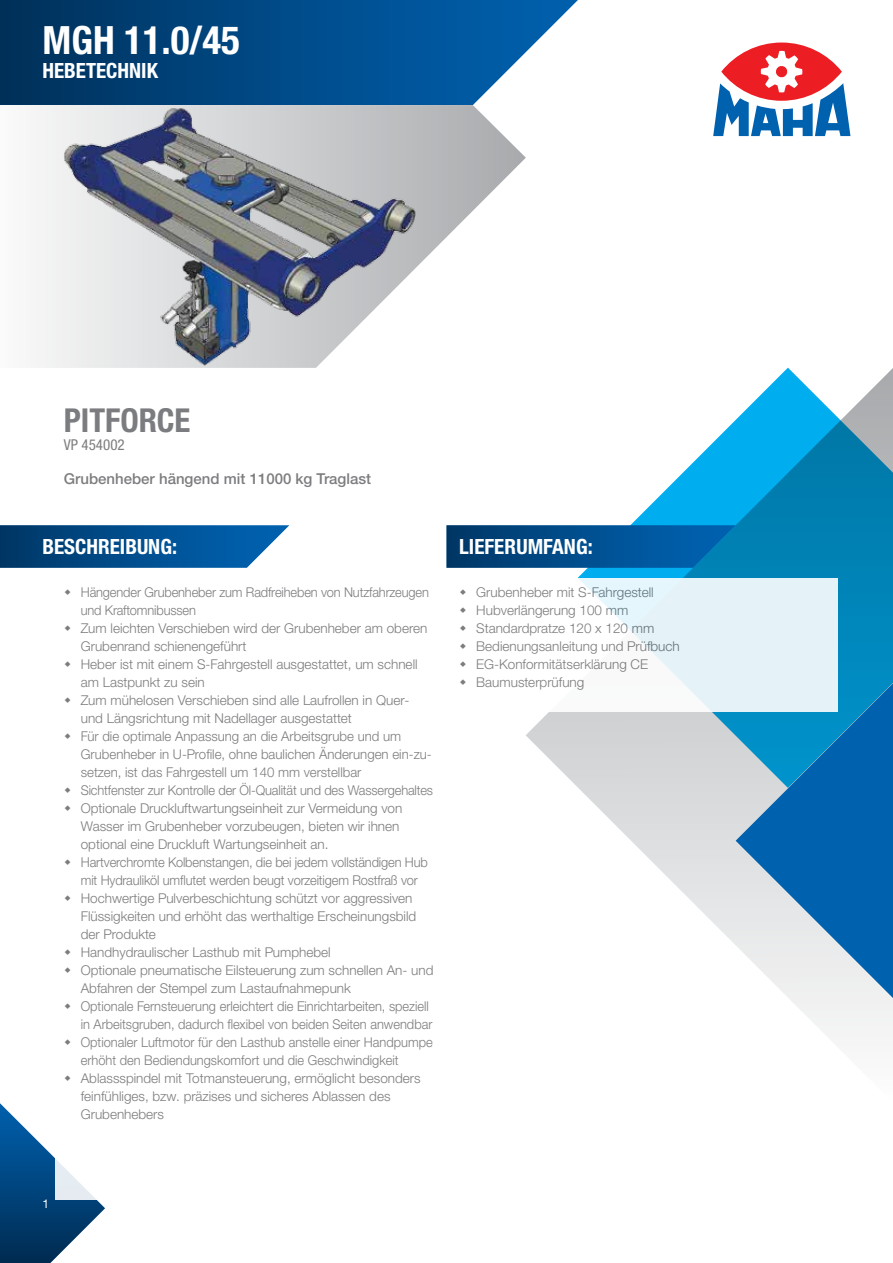
<style>
.page{position:relative;width:893px;height:1263px;background:#fff}
.page>*{position:absolute;margin:0;border:0;box-sizing:border-box;transform-origin:0 0}
.t1{font:700 condensed 39px "Helvetica Neue LTW1 G";color:#fff}
.t2{font:700 condensed 33px "Helvetica Neue LTW1 G";color:#6d6e71}
.t3{font:700 condensed 21px "Helvetica Neue LTW1 G";color:#fff}
.t4{font:500 15px "Helvetica Neue LTW1 G";color:#6d6e71}
.t5{font:condensed 15px "Helvetica Neue LTW1 G";color:#6d6e71}
.t6{font:300 13.5px/18px "Helvetica Neue LTW1 G";color:#6d6e71;scale:.95 1}
.t7{font:300 13.5px/18px "Helvetica Neue LTW1 G";color:#6d6e71}
.t8{font:12px "Helvetica Neue LTW1 G";color:#fff}
</style>
<div class="page">
<svg style="left:526px;top:368px;width:367px;height:669px"></svg>
<svg style="left:736px;top:683px;width:157px;height:315px;background:#4b93c5"></svg>
<svg style="left:0;top:1103px;width:105px;height:160px"></svg>
<svg style="left:0;top:0;width:578px;height:105px;background:#17588e"></svg>
<svg style="left:0;top:525px;width:289px;height:43px;background:#135b95"></svg>
<svg style="left:446px;top:525px;width:290px;height:43px;background:#015290"></svg>
<svg style="left:721px;top:43px;width:121px;height:58px"></svg>
<svg style="left:713px;top:51px;width:137px;height:85px"></svg>
<svg style="left:36px;top:105px;width:490px;height:263px"></svg>
<img style="left:62px;top:105px;width:355px;height:263px">
<div style="left:55px;top:578px;width:387px;height:621px;background:#fff"></div>
<div style="left:451px;top:578px;width:387px;height:133px;background:linear-gradient(to right,#fff,#dfeff6)"></div>
<svg style="left:460px;top:589px;width:6px;height:6px"></svg>
<svg style="left:460px;top:607px;width:6px;height:6px"></svg>
<svg style="left:460px;top:625px;width:6px;height:6px"></svg>
<svg style="left:460px;top:643px;width:6px;height:6px"></svg>
<svg style="left:460px;top:661px;width:6px;height:6px"></svg>
<svg style="left:460px;top:679px;width:6px;height:6px"></svg>
<h1 class="t1" style="left:43px;top:17px;width:199px">MGH 11.0/45</h1>
<h3 class="t3" style="left:43px;top:58px;width:117px">HEBETECHNIK</h3>
<h2 class="t2" style="left:64px;top:401px;width:128px">PITFORCE</h2>
<p class="t5" style="left:64px;top:436px;width:62px">VP 454002</p>
<p class="t4" style="left:64px;top:470px;width:309px">Grubenheber hängend mit 11000 kg Traglast</p>
<h3 class="t3" style="left:43px;top:534px;width:136px">BESCHREIBUNG:</h3>
<h3 class="t3" style="left:459px;top:534px;width:135px">LIEFERUMFANG:</h3>
<p class="t8" style="left:43px;top:1196px;width:8px">1</p>
<p class="t6" style="left:81px;top:583px;width:373px">Hängender Grubenheber zum Radfreiheben von Nutzfahrzeugen und Kraftomnibussen<br>Zum leichten Verschieben wird der Grubenheber am oberen Grubenrand schienengeführt<br>Heber ist mit einem S-Fahrgestell ausgestattet, um schnell am Lastpunkt zu sein<br>Zum mühelosen Verschieben sind alle Laufrollen in Quer&shy;und Längsrichtung mit Nadellager ausgestattet<br>Für die optimale Anpassung an die Arbeitsgrube und um Grubenheber in U-Profile, ohne baulichen Änderungen ein-zu&shy;setzen, ist das Fahrgestell um 140 mm verstellbar<br>Sichtfenster zur Kontrolle der Öl-Qualität und des Wassergehaltes Optionale Druckluftwartungseinheit zur Vermeidung von Wasser im Grubenheber vorzubeugen, bieten wir ihnen optional eine Druckluft Wartungseinheit an.<br>Hartverchromte Kolbenstangen, die bei jedem vollständigen Hub mit Hydrauliköl umflutet werden beugt vorzeitigem Rostfraß vor Hochwertige Pulverbeschichtung schützt vor aggressiven Flüssigkeiten und erhöht das werthaltige Erscheinungsbild der Produkte<br>Handhydraulischer Lasthub mit Pumphebel<br>Optionale pneumatische Eilsteuerung zum schnellen An- und Abfahren der Stempel zum Lastaufnahmepunk<br>Optionale Fernsteuerung erleichtert die Einrichtarbeiten, speziell in Arbeitsgruben, dadurch flexibel von beiden Seiten anwendbar Optionaler Luftmotor für den Lasthub anstelle einer Handpumpe erhöht den Bediendungskomfort und die Geschwindigkeit Ablassspindel mit Totmansteuerung, ermöglicht besonders feinfühliges, bzw. präzises und sicheres Ablassen des Grubenhebers</p>
<p class="t7" style="left:476px;top:583px;width:205px">Grubenheber mit S-Fahrgestell<br>Hubverlängerung 100 mm<br>Standardpratze 120 x 120 mm<br>Bedienungsanleitung und Prüfbuch<br>EG-Konformitätserklärung CE<br>Baumusterprüfung</p>
</div>
